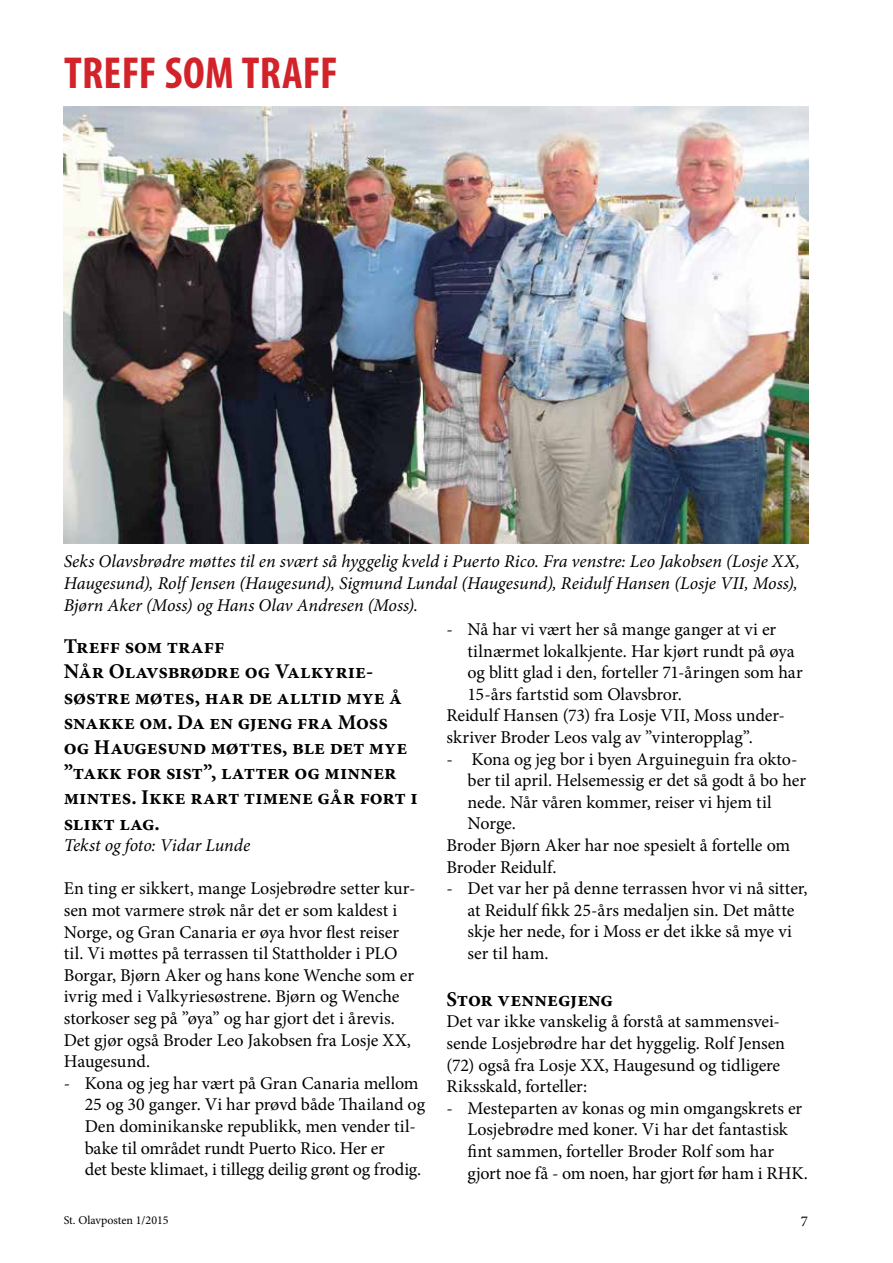
<style>
.page{position:relative;width:893px;height:1263px;background:#fff}
.page>*{position:absolute;margin:0;border:0;box-sizing:border-box;transform-origin:0 0}
.t1{font:700 condensed 45px "Myriad Pro";letter-spacing:.005em;color:#d2232a}
.t2{font:700 21px/25.2px "Minion Pro";color:#000}
.t3{font:18px/21.6px "Minion Pro";letter-spacing:-.005em;color:#000}
.t4{font:italic 18px/21.6px "Minion Pro";letter-spacing:-.005em;color:#000}
.t5{font:15px "Minion Pro";color:#000}
.t6{font:12px "Minion Pro";color:#000}
</style>
<div class="page">
<img style="left:64px;top:106px;width:744px;height:438px">
<h1 class="t1" style="left:64px;top:45px;width:275px">TREFF SOM TRAFF</h1>
<p class="t4" style="left:64px;top:551px;width:738px">Seks Olavsbrødre møttes til en svært så hyggelig kveld i Puerto Rico. Fra venstre: Leo Jakobsen (Losje XX,<br>Haugesund), Rolf Jensen (Haugesund), Sigmund Lundal (Haugesund), Reidulf Hansen (Losje VII, Moss),<br>Bjørn Aker (Moss) og Hans Olav Andresen (Moss).</p>
<p class="t2" style="left:64px;top:633px;width:355px">Treff som traff<br>Når Olavsbrødre og Valkyrie&shy;søstre møtes, har de alltid mye å snakke om. Da en gjeng fra Moss og Haugesund møttes, ble det mye ”takk for sist”, latter og minner mintes. Ikke rart timene går fort i slikt lag.</p>
<p class="t4" style="left:64px;top:834px;width:188px">Tekst og foto: Vidar Lunde</p>
<p class="t3" style="left:64px;top:878px;width:353px">En ting er sikkert, mange Losjebrødre setter kur&shy;sen mot varmere strøk når det er som kaldest i Norge, og Gran Canaria er øya hvor flest reiser til. Vi møttes på terrassen til Stattholder i PLO Borgar, Bjørn Aker og hans kone Wenche som er ivrig med i Valkyriesøstrene. Bjørn og Wenche storkoser seg på ”øya” og har gjort det i årevis.<br>Det gjør også Broder Leo Jakobsen fra Losje XX, Haugesund.</p>
<p class="t3" style="left:85px;top:1072px;width:342px;text-indent:-21px">- Kona og jeg har vært på Gran Canaria mellom 25 og 30 ganger. Vi har prøvd både Thailand og Den dominikanske republikk, men vender til&shy;bake til området rundt Puerto Rico. Her er<br>det beste klimaet, i tillegg deilig grønt og frodig.</p>
<p class="t3" style="left:446px;top:618px;width:331px">- Nå har vi vært her så mange ganger at vi er</p>
<p class="t3" style="left:467px;top:640px;width:329px">tilnærmet lokalkjente. Har kjørt rundt på øya</p>
<p class="t3" style="left:467px;top:662px;width:337px">og blitt glad i den, forteller 71-åringen som har</p>
<p class="t3" style="left:467px;top:683px;width:214px">15-års fartstid som Olavsbror.</p>
<p class="t3" style="left:446px;top:705px;width:340px">Reidulf Hansen (73) fra Losje VII, Moss under-</p>
<p class="t3" style="left:446px;top:726px;width:306px">skriver Broder Leos valg av ”vinteropplag”.</p>
<p class="t3" style="left:446px;top:748px;width:353px">- Kona og jeg bor i byen Arguineguin fra okto-</p>
<p class="t3" style="left:467px;top:770px;width:340px">ber til april. Helsemessig er det så godt å bo her</p>
<p class="t3" style="left:467px;top:791px;width:306px">nede. Når våren kommer, reiser vi hjem til</p>
<p class="t3" style="left:467px;top:813px;width:48px">Norge.</p>
<p class="t3" style="left:446px;top:834px;width:345px">Broder Bjørn Aker har noe spesielt å fortelle om</p>
<p class="t3" style="left:446px;top:856px;width:109px">Broder Reidulf.</p>
<p class="t3" style="left:467px;top:878px;width:342px;text-indent:-21px">- Det var her på denne terrassen hvor vi nå sitter, at Reidulf fikk 25-års medaljen sin. Det måtte skje her nede, for i Moss er det ikke så mye vi ser til ham.</p>
<p class="t2" style="left:446px;top:986px;width:168px">Stor vennegjeng</p>
<p class="t3" style="left:446px;top:1011px;width:340px">Det var ikke vanskelig å forstå at sammensvei&shy;sende Losjebrødre har det hyggelig. Rolf Jensen (72) også fra Losje XX, Haugesund og tidligere Riksskald, forteller:</p>
<p class="t3" style="left:467px;top:1097px;width:340px;text-indent:-21px">- Mesteparten av konas og min omgangskrets er Losjebrødre med koner. Vi har det fantastisk fint sammen, forteller Broder Rolf som har gjort noe få - om noen, har gjort før ham i RHK.</p>
<p class="t6" style="left:64px;top:1211px;width:106px">St. Olavposten 1/2015</p>
<p class="t5" style="left:801px;top:1211px;width:9px">7</p>
</div>
